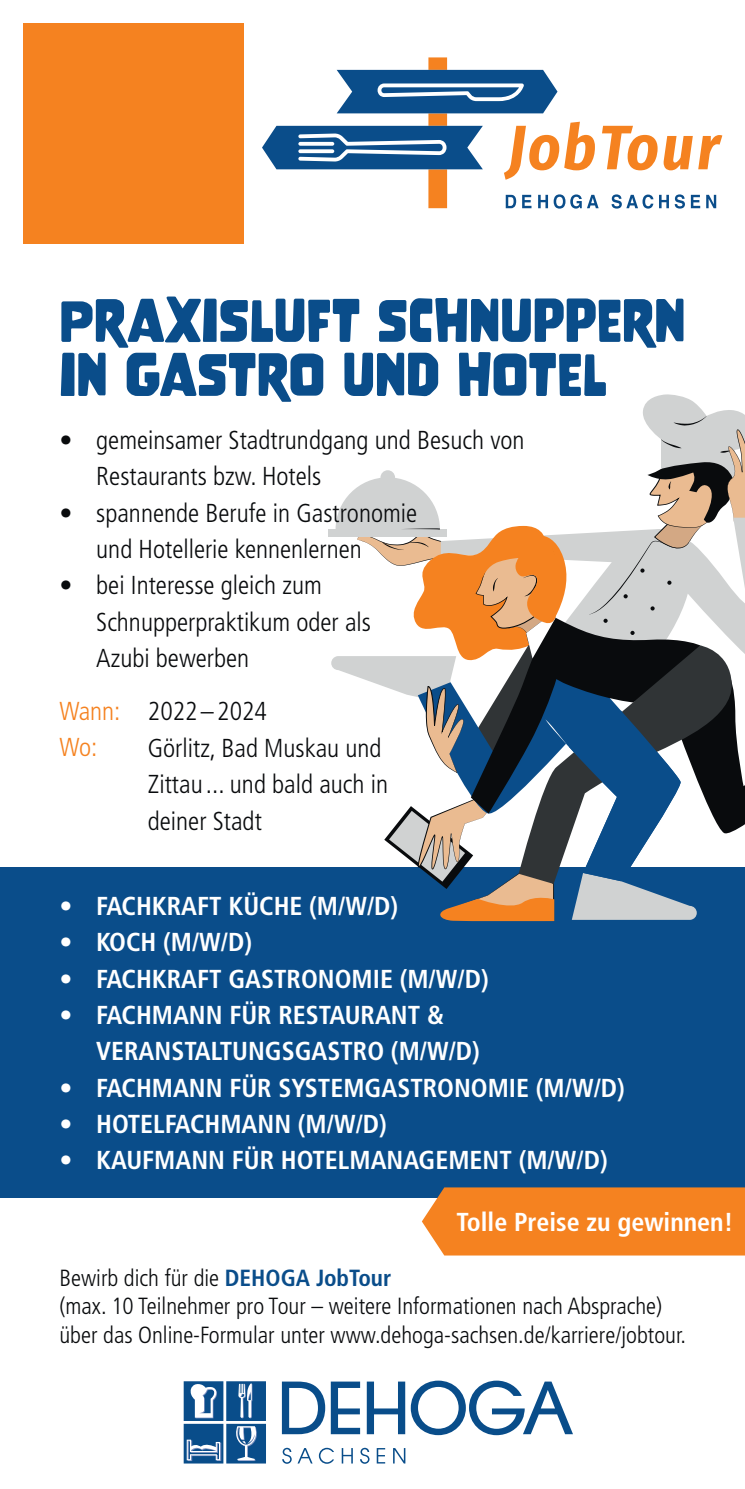
<style>
.page{position:relative;width:745px;height:1489px;background:#fff}
.page>*{position:absolute;margin:0;border:0;box-sizing:border-box;transform-origin:0 0}
.t1{font:54px/54px "Nove";color:#0a4d8a}
.t2{font:300 condensed 26px/36.2px "Frutiger LT Std";color:#090b0d}
.t3{font:700 condensed 26px/36.2px "Frutiger LT Std";color:#fff}
.t4{font:300 condensed 26px/36.2px "Frutiger LT Std";letter-spacing:-.01em;color:#f58220}
.t5{font:300 condensed 23.25px/28.5px "Frutiger LT Std";color:#090b0d}
.s1{font-weight:700;color:#0a4d8a}
</style>
<div class="page">
<svg style="left:262px;top:57px;width:459px;height:152px"></svg>
<div style="left:0;top:867px;width:744px;height:330px;background:#0a4d8a"></div>
<div style="left:23px;top:23px;width:220px;height:220px;background:#f58220"></div>
<div style="left:421px;top:1187px;width:323px;height:68px;background:#f58220"></div>
<div style="left:328px;top:529px;width:119px;height:7px;background:#d0d2d2"></div>
<svg style="left:331px;top:394px;width:413px;height:527px"></svg>
<svg style="left:183px;top:1380px;width:389px;height:84px"></svg>
<h1 class="t1" style="left:59px;top:294px;width:627px">PRAXISLUFT SCHNUPPERN<br>IN GASTRO UND HOTEL</h1>
<p class="t2" style="left:96px;top:422px;width:429px;text-indent:-37px">• gemeinsamer Stadtrundgang und Besuch von<br>Restaurants bzw. Hotels</p>
<p class="t2" style="left:96px;top:495px;width:322px;text-indent:-37px">• spannende Berufe in Gastronomie und Hotellerie kennenlernen</p>
<p class="t2" style="left:96px;top:567px;width:276px;text-indent:-37px">• bei Interesse gleich zum<br>Schnupperpraktikum oder als<br>Azubi bewerben</p>
<p class="t4" style="left:59px;top:693px;width:63px">Wann:<br>Wo:</p>
<p class="t2" style="left:148px;top:693px;width:242px">2022 –2024<br>Görlitz, Bad Muskau und<br>Zittau ... und bald auch in deiner Stadt</p>
<p class="t3" style="left:59px;top:887px;width:340px">• FACHKRAFT KÜCHE (M/W/D)</p>
<p class="t3" style="left:59px;top:924px;width:194px">• KOCH (M/W/D)</p>
<p class="t3" style="left:59px;top:960px;width:430px">• FACHKRAFT GASTRONOMIE (M/W/D)</p>
<p class="t3" style="left:96px;top:996px;width:385px;text-indent:-37px">• FACHMANN FÜR RESTAURANT &amp;<br>VERANSTALTUNGSGASTRO (M/W/D)</p>
<p class="t3" style="left:59px;top:1069px;width:566px">• FACHMANN FÜR SYSTEMGASTRONOMIE (M/W/D)</p>
<p class="t3" style="left:59px;top:1105px;width:329px">• HOTELFACHMANN (M/W/D)</p>
<p class="t3" style="left:59px;top:1142px;width:549px">• KAUFMANN FÜR HOTELMANAGEMENT (M/W/D)</p>
<p class="t3" style="left:456px;top:1203px;width:278px">Tolle Preise zu gewinnen!</p>
<p class="t5" style="left:59px;top:1263px;width:627px">Bewirb dich für die <span class="s1">DEHOGA JobTour<br></span>(max. 10 Teilnehmer pro Tour – weitere Informationen nach Absprache) über das Online-Formular unter www.dehoga-sachsen.de/karriere/jobtour.</p>
</div>
